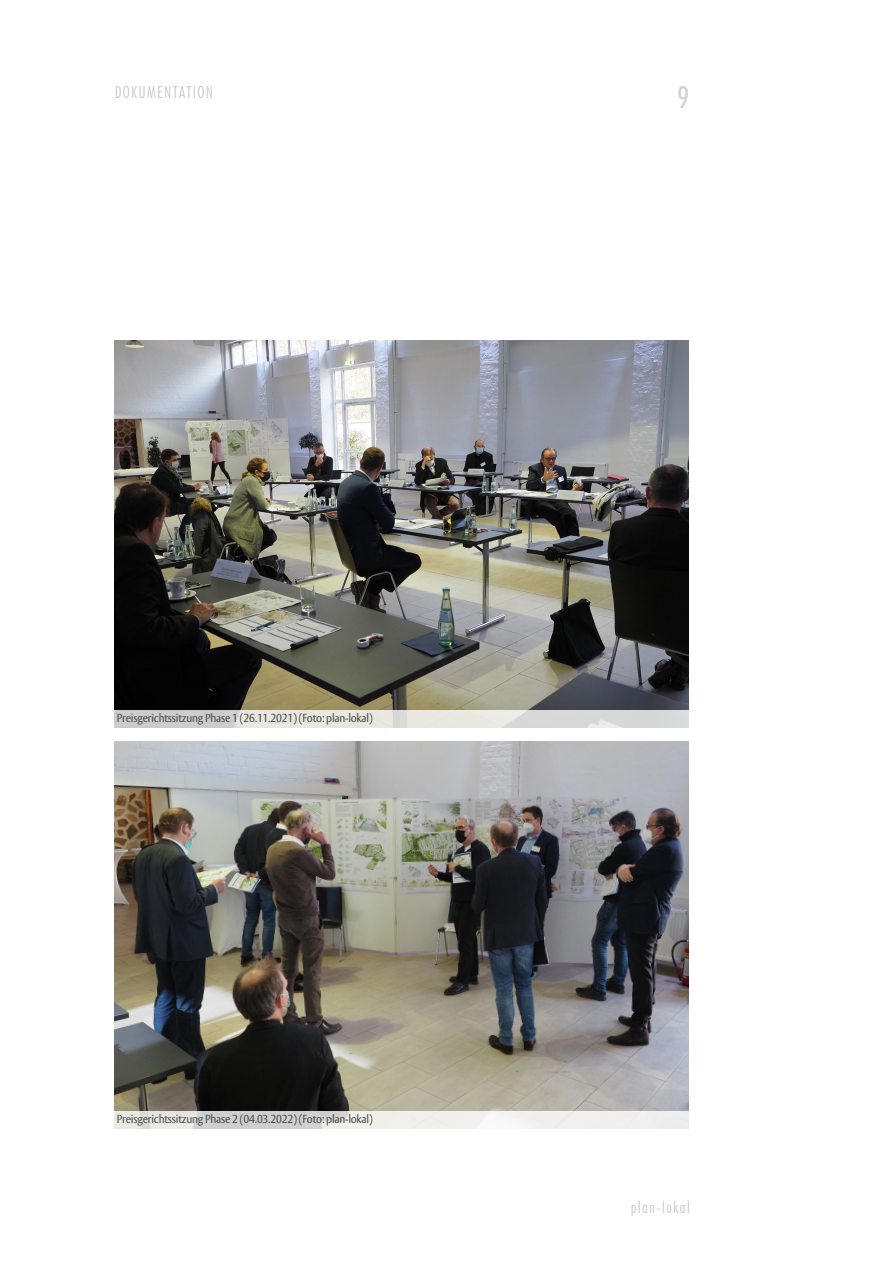
<style>
.page{position:relative;width:893px;height:1263px;background:#fff}
.page>*{position:absolute;margin:0;border:0;box-sizing:border-box;transform-origin:0 0}
.t1{font:500 condensed 30px "Futura BT";color:#d1d2d4}
.t2{font:300 condensed 16.5px "Futura BT";letter-spacing:.08em;color:#c7c8ca}
.t3{font:11.55px "Vesta Pro";letter-spacing:-.02em;color:#464748;scale:.91 1}
</style>
<div class="page">
<img style="left:115px;top:340px;width:574px;height:370px">
<img style="left:115px;top:741px;width:574px;height:370px">
<svg style="left:115px;top:1111px;width:574px;height:17px;fill:#efefeb"></svg>
<svg style="left:115px;top:710px;width:574px;height:17px"></svg>
<h2 class="t2" style="left:115px;top:82px;width:100px">DOKUMENTATION</h2>
<p class="t3" style="left:117px;top:711px;width:283px">Preisgerichtssitzung Phase 1 (26.11.2021) (Foto: plan-lokal)</p>
<p class="t3" style="left:117px;top:1112px;width:283px">Preisgerichtssitzung Phase 2 (04.03.2022) (Foto: plan-lokal)</p>
<h1 class="t1" style="left:677px;top:79px;width:13px">9</h1>
<h2 class="t2" style="left:631px;top:1197px;width:61px">plan-lokal</h2>
</div>
